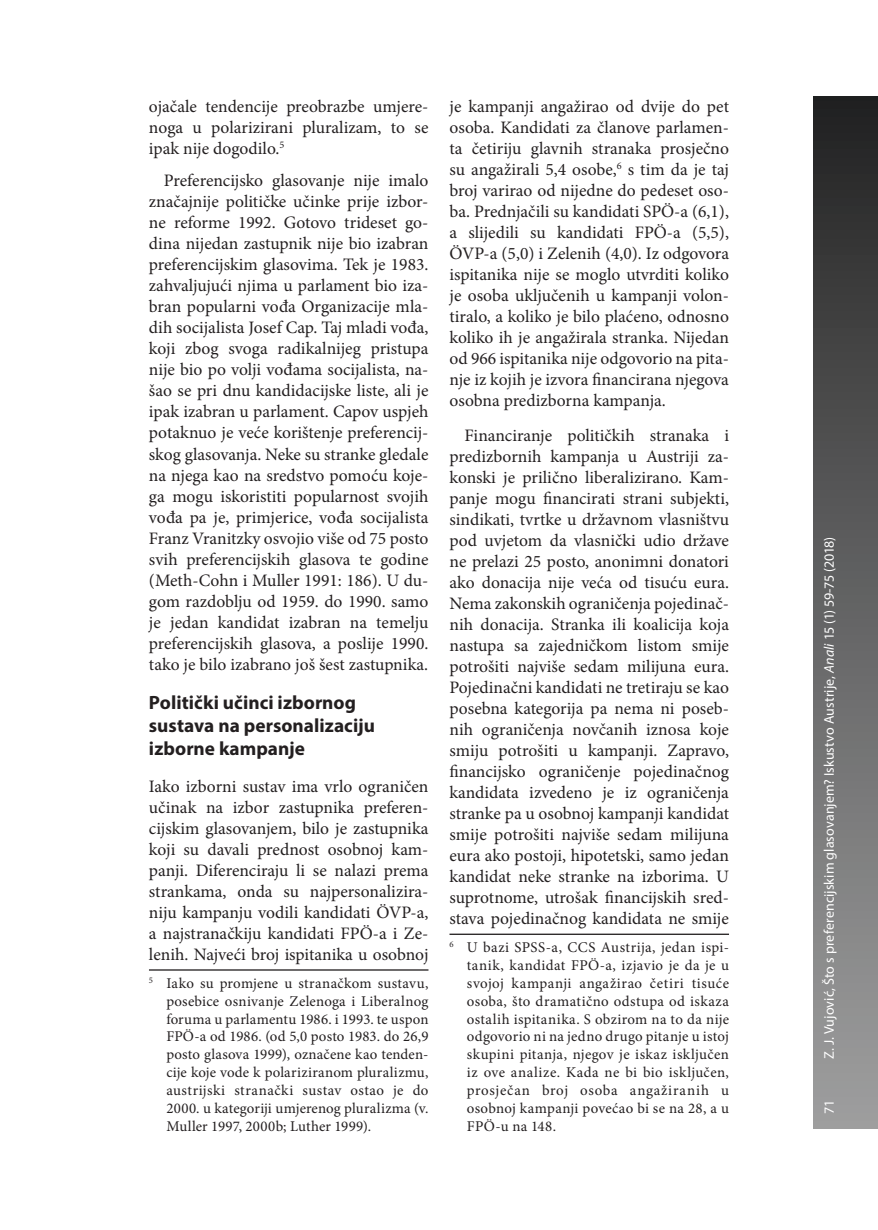
<style>
.page{position:relative;width:878px;height:1230px;background:#fff}
.page>*{position:absolute;margin:0;border:0;box-sizing:border-box;transform-origin:0 0}
.t1{font:700 19.25px/23.1px "Myriad Pro";color:#231f20}
.t2{font:17.5px/21px "Minion Pro";color:#231f20;text-align:justify}
.t3{font:14.88px/17.8px "Minion Pro";letter-spacing:.02em;color:#231f20;text-align:justify}
.t4{font:14px "Myriad Pro";letter-spacing:.005em;color:#fff}
.s1{font-style:italic}
</style>
<div class="page">
<div style="left:813px;top:96px;width:64px;height:1032px;background:linear-gradient(to bottom,#242425,#a1a1a2)"></div>
<hr style="left:149px;top:969px;width:279px;height:1px;background:#231f20">
<hr style="left:449px;top:933px;width:279px;height:1px;background:#231f20">
<p class="t2" style="left:149px;top:96px;width:281px">ojačale tendencije preobrazbe umjere&shy;noga u polarizirani pluralizam, to se ipak nije dogodilo.<sup>5</sup></p>
<p class="t2" style="left:149px;top:170px;width:281px;text-indent:15px">Preferencijsko glasovanje nije imalo značajnije političke učinke prije izbor&shy;ne reforme 1992. Gotovo trideset go&shy;dina nijedan zastupnik nije bio izabran preferencijskim glasovima. Tek je 1983. zahvaljujući njima u parlament bio iza&shy;bran popularni vođa Organizacije mla&shy;dih socijalista Josef Cap. Taj mladi vođa, koji zbog svoga radikalnijeg pristupa nije bio po volji vođama socijalista, na&shy;šao se pri dnu kandidacijske liste, ali je ipak izabran u parlament. Capov uspjeh potaknuo je veće korištenje preferencij&shy;skog glasovanja. Neke su stranke gledale na njega kao na sredstvo pomoću koje&shy;ga mogu iskoristiti popularnost svojih vođa pa je, primjerice, vođa socijalista Franz Vranitzky osvojio više od 75 posto svih preferencijskih glasova te godine (Meth-Cohn i Muller 1991: 186). U du&shy;gom razdoblju od 1959. do 1990. samo je jedan kandidat izabran na temelju preferencijskih glasova, a poslije 1990. tako je bilo izabrano još šest zastupnika.</p>
<p class="t1" style="left:149px;top:690px;width:227px">Politički učinci izbornog sustava na personalizaciju izborne kampanje</p>
<p class="t2" style="left:149px;top:776px;width:281px">Iako izborni sustav ima vrlo ograničen učinak na izbor zastupnika preferen&shy;cijskim glasovanjem, bilo je zastupnika koji su davali prednost osobnoj kam&shy;panji. Diferenciraju li se nalazi prema strankama, onda su najpersonalizira&shy;niju kampanju vodili kandidati ÖVP-a, a najstranačkiju kandidati FPÖ-a i Ze&shy;lenih. Najveći broj ispitanika u osobnoj</p>
<p class="t3" style="left:166px;top:974px;width:263px;text-indent:-17px"><sup>5</sup> Iako su promjene u stranačkom sustavu, posebice osnivanje Zelenoga i Liberalnog foruma u parlamentu 1986. i 1993. te uspon FPÖ-a od 1986. (od 5,0 posto 1983. do 26,9 posto glasova 1999), označene kao tenden&shy;cije koje vode k polariziranom pluralizmu, austrijski stranački sustav ostao je do 2000. u kategoriji umjerenog pluralizma (v.<br>Muller 1997, 2000b; Luther 1999).</p>
<p class="t2" style="left:449px;top:96px;width:281px">je kampanji angažirao od dvije do pet osoba. Kandidati za članove parlamen&shy;ta četiriju glavnih stranaka prosječno su angažirali 5,4 osobe,<sup>6</sup> s tim da je taj broj varirao od nijedne do pedeset oso&shy;ba. Prednjačili su kandidati SPÖ-a (6,1), a slijedili su kandidati FPÖ-a (5,5), ÖVP-a (5,0) i Zelenih (4,0). Iz odgovora ispitanika nije se moglo utvrditi koliko je osoba uključenih u kampanji volon&shy;tiralo, a koliko je bilo plaćeno, odnosno koliko ih je angažirala stranka. Nijedan od 966 ispitanika nije odgovorio na pita&shy;nje iz kojih je izvora financirana njegova osobna predizborna kampanja.</p>
<p class="t2" style="left:449px;top:425px;width:281px;text-indent:15px">Financiranje političkih stranaka i predizbornih kampanja u Austriji za&shy;konski je prilično liberalizirano. Kam&shy;panje mogu financirati strani subjekti, sindikati, tvrtke u državnom vlasništvu pod uvjetom da vlasnički udio države ne prelazi 25 posto, anonimni donatori ako donacija nije veća od tisuću eura.<br>Nema zakonskih ograničenja pojedinač&shy;nih donacija. Stranka ili koalicija koja nastupa sa zajedničkom listom smije potrošiti najviše sedam milijuna eura.<br>Pojedinačni kandidati ne tretiraju se kao posebna kategorija pa nema ni poseb&shy;nih ograničenja novčanih iznosa koje smiju potrošiti u kampanji. Zapravo, financijsko ograničenje pojedinačnog kandidata izvedeno je iz ograničenja stranke pa u osobnoj kampanji kandidat smije potrošiti najviše sedam milijuna eura ako postoji, hipotetski, samo jedan kandidat neke stranke na izborima. U suprotnome, utrošak financijskih sred&shy;stava pojedinačnog kandidata ne smije</p>
<p class="t3" style="left:466px;top:938px;width:263px;text-indent:-17px"><sup>6</sup> U bazi SPSS-a, CCS Austrija, jedan ispi&shy;tanik, kandidat FPÖ-a, izjavio je da je u svojoj kampanji angažirao četiri tisuće osoba, što dramatično odstupa od iskaza ostalih ispitanika. S obzirom na to da nije odgovorio ni na jedno drugo pitanje u istoj skupini pitanja, njegov je iskaz isključen iz ove analize. Kada ne bi bio isključen, prosječan broj osoba angažiranih u osobnoj kampanji povećao bi se na 28, a u FPÖ-u na 148.</p>
<p class="t4" style="left:820px;top:1059px;width:524px;rotate:-90deg">Z. J. Vujović, Što s preferencijskim glasovanjem? Iskustvo Austrije, <span class="s1">Anali</span> 15 (1) 59-75 (2018)</p>
<p class="t4" style="left:820px;top:1113px;width:16px;rotate:-90deg">71</p>
</div>
